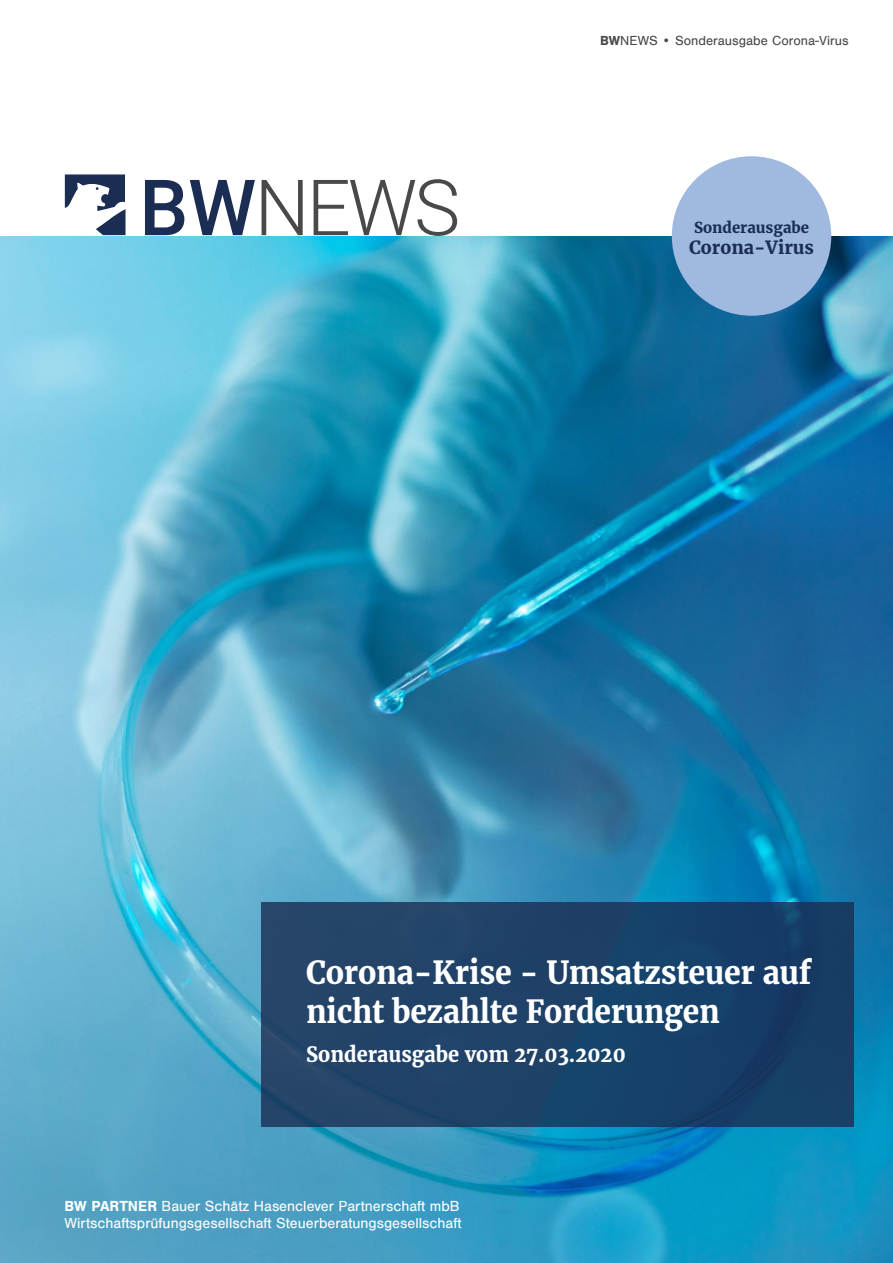
<style>
.page{position:relative;width:893px;height:1263px;background:#fff}
.page>*{position:absolute;margin:0;border:0;box-sizing:border-box;transform-origin:0 0}
.t1{font:700 31.5px/39px "Merriweather";letter-spacing:-.01em;color:#fff;scale:.96 1}
.t2{font:700 21px "Merriweather";color:#fff;scale:.95 1}
.t3{font:700 18px "Merriweather";color:#1b2d52}
.t4{font:15px/16.5px "Sans Pro";color:#fff}
.t5{font:700 15px "Merriweather";color:#1b2d52}
.t6{font:13.5px "Sans Pro";color:#494948}
.s1{font-weight:700}
</style>
<div class="page">
<img style="left:0;top:236px;width:893px;height:1027px">
<div style="left:672px;top:156px;width:159px;height:160px;background:#9fb9e0;border-radius:50%"></div>
<svg style="left:262px;top:179px;width:195px;height:57px"></svg>
<svg style="left:145px;top:180px;width:110px;height:55px"></svg>
<svg style="left:65px;top:174px;width:61px;height:61px"></svg>
<div style="left:261px;top:902px;width:593px;height:225px;background:#1f4268"></div>
<p class="t6" style="left:600px;top:34px;width:250px"><span class="s1">BW</span>NEWS • Sonderausgabe Corona-Virus</p>
<p class="t5" style="left:694px;top:217px;width:117px">Sonderausgabe</p>
<p class="t3" style="left:689px;top:235px;width:127px">Corona-Virus</p>
<h1 class="t1" style="left:306px;top:952px;width:528px">Corona-Krise - Umsatzsteuer auf nicht bezahlte Forderungen</h1>
<h2 class="t2" style="left:306px;top:1040px;width:338px">Sonderausgabe vom 27.03.2020</h2>
<p class="t4" style="left:64px;top:1198px;width:398px"><span class="s1">BW PARTNER</span> Bauer Schätz Hasenclever Partnerschaft mbB<br>Wirtschaftsprüfungsgesellschaft Steuerberatungsgesellschaft</p>
</div>
